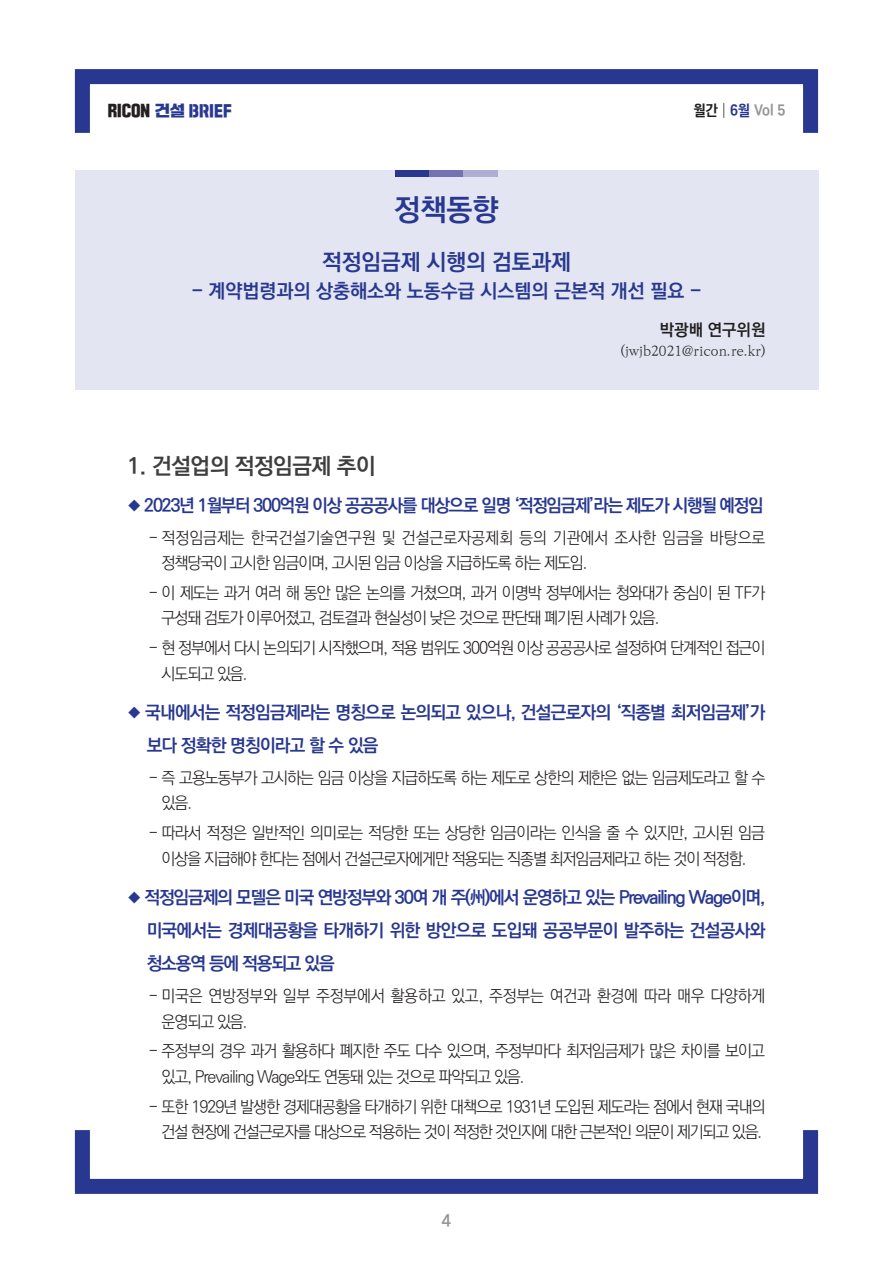
<style>
.page{position:relative;width:893px;height:1263px;background:#fff}
.page>*{position:absolute;margin:0;border:0;box-sizing:border-box;transform-origin:0 0}
.t1{font:700 30px "Ko Pub World Dotum";color:#283890}
.t2{font:700 22.5px "Ko Pub World Dotum";letter-spacing:-.02em;color:#3e3e3f}
.t3{font:700 22.5px "Ko Pub World Dotum";color:#283890}
.t4{font:700 19.5px "Ko Pub World Dotum";color:#283890}
.t5{font:700 18px/33px "Ko Pub World Dotum";letter-spacing:-.045em;color:#283890}
.t6{font:700 18px "Ko Pub World Dotum";letter-spacing:-.065em;color:#283890}
.t7{font:300 16.5px/25.5px "Ko Pub World Dotum";letter-spacing:-.065em;color:#231f20}
.t8{font:300 16.5px/25.5px "Ko Pub World Dotum";letter-spacing:-.005em;color:#231f20}
.t9{font:300 16.5px/25.5px "Ko Pub World Dotum";letter-spacing:-.015em;color:#231f20}
.t10{font:700 16.5px "Ko Pub World Dotum";color:#231f20}
.t11{font:700 16.5px "Ko Pub World Dotum";color:#939598}
.t12{font:15px "SD Gd Gothic";color:#231f20}
.t13{font:15px "SD Gt Neo Cond g Bd";color:#939598}
.t14{font:300 13.5px "Ko Pub World Batang";color:#231f20}
.s1{color:#283890}
.s2{font-family:"SD Action Stencil a Solid";color:#283890}
.s3{color:#231f20}
.s4{font-family:"SD Gothic Neoa e Md";font-weight:400;font-size:15px}
</style>
<div class="page">
<div style="left:75px;top:69px;width:743px;height:71px;border:15px solid #283890"></div>
<div style="left:75px;top:1122px;width:743px;height:72px;border:15px solid #283890"></div>
<div style="left:75px;top:170px;width:743px;height:220px;background:#e3e6f2"></div>
<div style="left:395px;top:170px;width:34px;height:6px;background:#283890"></div>
<div style="left:429px;top:170px;width:35px;height:6px;background:#7473b2"></div>
<div style="left:464px;top:170px;width:34px;height:6px;background:#afadd3"></div>
<p class="t12" style="left:108px;top:103px;width:125px">RICON <span class="s1">건설</span> <span class="s2">BRIEF</span></p>
<p class="t13" style="left:694px;top:103px;width:93px"><span class="s3">월간┃</span><span class="s1">6월</span> Vol 5</p>
<h1 class="t1" style="left:394px;top:188px;width:106px">정책동향</h1>
<h2 class="t3" style="left:322px;top:246px;width:250px">적정임금제 시행의 검토과제</h2>
<p class="t4" style="left:192px;top:277px;width:511px">- 계약법령과의 상충해소와 노동수급 시스템의 근본적 개선 필요 -</p>
<p class="t10" style="left:660px;top:318px;width:107px">박광배 연구위원</p>
<p class="t14" style="left:621px;top:341px;width:146px">(jwjb2021@ricon.re.kr)</p>
<h2 class="t2" style="left:128px;top:450px;width:250px">1. 건설업의 적정임금제 추이</h2>
<p class="t6" style="left:128px;top:492px;width:637px"><span class="s4">◆</span> 2023년 1월부터 300억원 이상 공공공사를 대상으로 일명 ‘적정임금제’라는 제도가 시행될 예정임</p>
<p class="t8" style="left:162px;top:525px;width:605px;text-indent:-13px">- 적정임금제는 한국건설기술연구원 및 건설근로자공제회 등의 기관에서 조사한 임금을 바탕으로 정책당국이 고시한 임금이며, 고시된 임금 이상을 지급하도록 하는 제도임.</p>
<p class="t7" style="left:162px;top:580px;width:605px;text-indent:-13px">- 이 제도는 과거 여러 해 동안 많은 논의를 거쳤으며, 과거 이명박 정부에서는 청와대가 중심이 된 TF가 구성돼 검토가 이루어졌고, 검토결과 현실성이 낮은 것으로 판단돼 폐기된 사례가 있음.</p>
<p class="t7" style="left:162px;top:636px;width:605px;text-indent:-13px">- 현 정부에서 다시 논의되기 시작했으며, 적용 범위도 300억원 이상 공공공사로 설정하여 단계적인 접근이 시도되고 있음.</p>
<p class="t5" style="left:147px;top:697px;width:620px;text-indent:-19px"><span class="s4">◆</span> 국내에서는 적정임금제라는 명칭으로 논의되고 있으나, 건설근로자의 ‘직종별 최저임금제’가 보다 정확한 명칭이라고 할 수 있음</p>
<p class="t7" style="left:162px;top:765px;width:605px;text-indent:-13px">- 즉 고용노동부가 고시하는 임금 이상을 지급하도록 하는 제도로 상한의 제한은 없는 임금제도라고 할 수 있음.</p>
<p class="t7" style="left:149px;top:821px;width:618px;text-align:center">- 따라서 적정은 일반적인 의미로는 적당한 또는 상당한 임금이라는 인식을 줄 수 있지만, 고시된 임금 이상을 지급해야 한다는 점에서 건설근로자에게만 적용되는 직종별 최저임금제라고 하는 것이 적정함.</p>
<p class="t5" style="left:147px;top:882px;width:620px;text-align:justify;text-indent:-19px"><span class="s4">◆</span> 적정임금제의 모델은 미국 연방정부와 30여 개 주(州)에서 운영하고 있는 Prevailing Wage이며, 미국에서는 경제대공황을 타개하기 위한 방안으로 도입돼 공공부문이 발주하는 건설공사와 청소용역 등에 적용되고 있음</p>
<p class="t9" style="left:162px;top:983px;width:605px;text-indent:-13px">- 미국은 연방정부와 일부 주정부에서 활용하고 있고, 주정부는 여건과 환경에 따라 매우 다양하게 운영되고 있음.</p>
<p class="t7" style="left:162px;top:1039px;width:605px;text-indent:-13px">- 주정부의 경우 과거 활용하다 폐지한 주도 다수 있으며, 주정부마다 최저임금제가 많은 차이를 보이고 있고, Prevailing Wage와도 연동돼 있는 것으로 파악되고 있음.</p>
<p class="t7" style="left:149px;top:1094px;width:618px;text-align:center">- 또한 1929년 발생한 경제대공황을 타개하기 위한 대책으로 1931년 도입된 제도라는 점에서 현재 국내의 건설 현장에 건설근로자를 대상으로 적용하는 것이 적정한 것인지에 대한 근본적인 의문이 제기되고 있음.</p>
<p class="t11" style="left:442px;top:1209px;width:11px">4</p>
</div>
